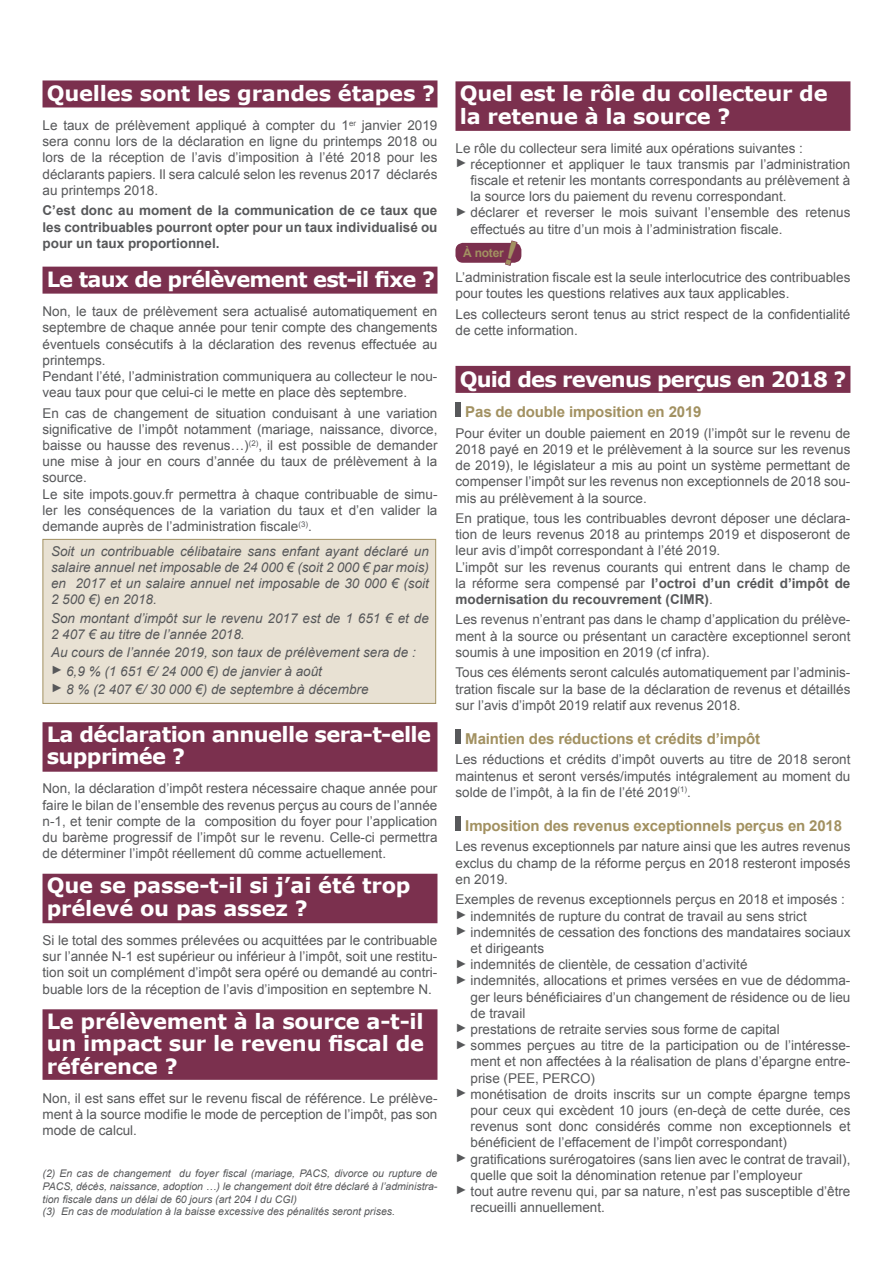
<style>
.page{position:relative;width:893px;height:1263px;background:#fff}
.page>*{position:absolute;margin:0;border:0;box-sizing:border-box;transform-origin:0 0}
.t1{font:700 21px/22.5px "Verdana";letter-spacing:-.01em;color:#fff}
.t2{font:700 21px "Verdana";letter-spacing:-.04em;color:#fff}
.t3{font:700 21px/22.5px "Verdana";letter-spacing:-.03em;color:#fff}
.t4{font:700 15px "Arial";letter-spacing:-.01em;color:#a29161}
.t5{font:13.5px/16.2px "Arial";color:#57585a;text-align:justify}
.t6{font:italic 13.5px/16.2px "Arial";color:#57585a}
.t7{font:700 13.5px/16.2px "Arial";color:#57585a;text-align:justify}
.t8{font:700 12px "Arial";letter-spacing:-.02em;color:#a29161}
.t9{font:italic 10.5px/12.6px "Arial";color:#57585a}
.s1{font-style:normal;font-size:12px}
.s2{font-size:12px}
.s3{font-weight:700}
</style>
<div class="page">
<div style="left:43px;top:539px;width:393px;height:165px;background:#e8e1d3;border:1px solid #a29161"></div>
<div style="left:43px;top:80px;width:394px;height:27px;background:#7b304e"></div>
<div style="left:43px;top:267px;width:394px;height:27px;background:#7b304e"></div>
<div style="left:43px;top:722px;width:394px;height:50px;background:#7b304e"></div>
<div style="left:43px;top:874px;width:394px;height:49px;background:#7b304e"></div>
<div style="left:43px;top:1009px;width:394px;height:71px;background:#7b304e"></div>
<div style="left:455px;top:81px;width:395px;height:50px;background:#7b304e"></div>
<div style="left:455px;top:366px;width:395px;height:27px;background:#7b304e"></div>
<div style="left:455px;top:402px;width:6px;height:15px;background:#57585a"></div>
<div style="left:455px;top:729px;width:6px;height:15px;background:#57585a"></div>
<div style="left:455px;top:816px;width:6px;height:15px;background:#57585a"></div>
<div style="left:455px;top:243px;width:66px;height:20px;background:#7b304e;border-radius:8px"></div>
<svg style="left:504px;top:240px;width:14px;height:26px"></svg>
<h1 class="t1" style="left:47px;top:82px;width:390px">Quelles sont les grandes étapes ?</h1>
<p class="t5" style="left:43px;top:117px;width:396px">Le taux de prélèvement appliqué à compter du 1<sup>er</sup> janvier 2019 sera connu lors de la déclaration en ligne du printemps 2018 ou lors de la réception de l’avis d’imposition à l’été 2018 pour les déclarants papiers. Il sera calculé selon les revenus 2017 déclarés au printemps 2018.</p>
<p class="t7" style="left:43px;top:202px;width:396px">C’est donc au moment de la communication de ce taux que les contribuables pourront opter pour un taux individualisé ou pour un taux proportionnel.</p>
<h1 class="t2" style="left:47px;top:266px;width:390px">Le taux de prélèvement est-il fixe ?</h1>
<p class="t5" style="left:43px;top:303px;width:396px;text-align:left">Non, le taux de prélèvement sera actualisé automatiquement en septembre de chaque année pour tenir compte des changements éventuels consécutifs à la déclaration des revenus effectuée au printemps.<br>Pendant l’été, l’administration communiquera au collecteur le nou&shy;veau taux pour que celui-ci le mette en place dès septembre.</p>
<p class="t5" style="left:43px;top:405px;width:396px;text-align:left">En cas de changement de situation conduisant à une variation significative de l’impôt notamment (mariage, naissance, divorce, baisse ou hausse des revenus…)<sup>(2)</sup>, il est possible de demander une mise à jour en cours d’année du taux de prélèvement à la source.<br>Le site impots.gouv.fr permettra à chaque contribuable de simu&shy;ler les conséquences de la variation du taux et d’en valider la demande auprès de l’administration fiscale<sup>(3)</sup>.</p>
<p class="t6" style="left:51px;top:543px;width:379px;text-align:justify">Soit un contribuable célibataire sans enfant ayant déclaré un salaire annuel net imposable de 24 000 € (soit 2 000 € par mois) en 2017 et un salaire annuel net imposable de 30 000 € (soit 2 500 €) en 2018.</p>
<p class="t6" style="left:51px;top:610px;width:379px">Son montant d’impôt sur le revenu 2017 est de 1 651 € et de<br>2 407 € au titre de l’année 2018.</p>
<p class="t6" style="left:51px;top:643px;width:366px;line-height:18.3px">Au cours de l’année 2019, son taux de prélèvement sera de : <span class="s1">►</span> 6,9 % (1 651 €/ 24 000 €) de janvier à août<br><span class="s1">►</span> 8 % (2 407 €/ 30 000 €) de septembre à décembre</p>
<h1 class="t3" style="left:47px;top:723px;width:386px">La déclaration annuelle sera-t-elle supprimée ?</h1>
<p class="t5" style="left:43px;top:781px;width:396px">Non, la déclaration d’impôt restera nécessaire chaque année pour faire le bilan de l’ensemble des revenus perçus au cours de l’année n-1, et tenir compte de la composition du foyer pour l’application du barème progressif de l’impôt sur le revenu. Celle-ci permettra de déterminer l’impôt réellement dû comme actuellement.</p>
<h1 class="t1" style="left:47px;top:875px;width:365px">Que se passe-t-il si j’ai été trop prélevé ou pas assez ?</h1>
<p class="t5" style="left:43px;top:932px;width:396px">Si le total des sommes prélevées ou acquittées par le contribuable sur l’année N-1 est supérieur ou inférieur à l’impôt, soit une restitu&shy;tion soit un complément d’impôt sera opéré ou demandé au contri&shy;buable lors de la réception de l’avis d’imposition en septembre N.</p>
<h1 class="t1" style="left:47px;top:1010px;width:379px;text-align:justify">Le prélèvement à la source a-t-il un impact sur le revenu fiscal de référence ?</h1>
<p class="t5" style="left:43px;top:1090px;width:396px">Non, il est sans effet sur le revenu fiscal de référence. Le prélève&shy;ment à la source modifie le mode de perception de l’impôt, pas son mode de calcul.</p>
<p class="t9" style="left:43px;top:1167px;width:396px">(2) En cas de changement du foyer fiscal (mariage, PACS, divorce ou rupture de PACS, décès, naissance, adoption …) le changement doit être déclaré à l’administra&shy;tion fiscale dans un délai de 60 jours (art 204 I du CGI)<br>(3) En cas de modulation à la baisse excessive des pénalités seront prises.</p>
<h1 class="t1" style="left:460px;top:82px;width:369px">Quel est le rôle du collecteur de la retenue à la source ?</h1>
<p class="t5" style="left:455px;top:140px;width:349px">Le rôle du collecteur sera limité aux opérations suivantes :</p>
<p class="t5" style="left:455px;top:156px;width:396px"><span class="s2">►</span> réceptionner et appliquer le taux transmis par l’administration</p>
<p class="t5" style="left:471px;top:172px;width:381px">fiscale et retenir les montants correspondants au prélèvement à</p>
<p class="t5" style="left:471px;top:188px;width:317px">la source lors du paiement du revenu correspondant.</p>
<p class="t5" style="left:455px;top:205px;width:396px"><span class="s2">►</span> déclarer et reverser le mois suivant l’ensemble des retenus</p>
<p class="t5" style="left:471px;top:221px;width:313px">effectués au titre d’un mois à l’administration fiscale.</p>
<p class="t5" style="left:455px;top:269px;width:396px">L’administration fiscale est la seule interlocutrice des contribuables pour toutes les questions relatives aux taux applicables.</p>
<p class="t5" style="left:455px;top:306px;width:396px">Les collecteurs seront tenus au strict respect de la confidentialité de cette information.</p>
<h1 class="t2" style="left:460px;top:365px;width:388px">Quid des revenus perçus en 2018 ?</h1>
<p class="t4" style="left:465px;top:404px;width:238px">Pas de double imposition en 2019</p>
<p class="t5" style="left:455px;top:425px;width:396px">Pour éviter un double paiement en 2019 (l’impôt sur le revenu de 2018 payé en 2019 et le prélèvement à la source sur les revenus de 2019), le législateur a mis au point un système permettant de compenser l’impôt sur les revenus non exceptionnels de 2018 sou&shy;mis au prélèvement à la source.</p>
<p class="t5" style="left:455px;top:510px;width:396px;text-align:left">En pratique, tous les contribuables devront déposer une déclara&shy;tion de leurs revenus 2018 au printemps 2019 et disposeront de leur avis d’impôt correspondant à l’été 2019.<br>L’impôt sur les revenus courants qui entrent dans le champ de la réforme sera compensé par <span class="s3">l’octroi d’un crédit d’impôt de modernisation du recouvrement (CIMR)</span>.</p>
<p class="t5" style="left:455px;top:612px;width:396px">Les revenus n’entrant pas dans le champ d’application du prélève&shy;ment à la source ou présentant un caractère exceptionnel seront soumis à une imposition en 2019 (cf infra).</p>
<p class="t5" style="left:455px;top:665px;width:396px">Tous ces éléments seront calculés automatiquement par l’adminis&shy;tration fiscale sur la base de la déclaration de revenus et détaillés sur l’avis d’impôt 2019 relatif aux revenus 2018.</p>
<p class="t4" style="left:465px;top:730px;width:296px">Maintien des réductions et crédits d’impôt</p>
<p class="t5" style="left:455px;top:752px;width:396px">Les réductions et crédits d’impôt ouverts au titre de 2018 seront maintenus et seront versés/imputés intégralement au moment du solde de l’impôt, à la fin de l’été 2019<sup>(1)</sup>.</p>
<p class="t4" style="left:465px;top:817px;width:378px">Imposition des revenus exceptionnels perçus en 2018</p>
<p class="t5" style="left:455px;top:839px;width:396px">Les revenus exceptionnels par nature ainsi que les autres revenus exclus du champ de la réforme perçus en 2018 resteront imposés en 2019.</p>
<p class="t5" style="left:455px;top:891px;width:391px">Exemples de revenus exceptionnels perçus en 2018 et imposés :</p>
<p class="t5" style="left:455px;top:908px;width:353px"><span class="s2">►</span> indemnités de rupture du contrat de travail au sens strict</p>
<p class="t5" style="left:455px;top:924px;width:396px"><span class="s2">►</span> indemnités de cessation des fonctions des mandataires sociaux</p>
<p class="t5" style="left:471px;top:940px;width:75px">et dirigeants</p>
<p class="t5" style="left:455px;top:956px;width:294px"><span class="s2">►</span> indemnités de clientèle, de cessation d’activité</p>
<p class="t5" style="left:455px;top:972px;width:396px"><span class="s2">►</span> indemnités, allocations et primes versées en vue de dédomma-</p>
<p class="t5" style="left:471px;top:989px;width:381px">ger leurs bénéficiaires d’un changement de résidence ou de lieu</p>
<p class="t5" style="left:471px;top:1005px;width:56px">de travail</p>
<p class="t5" style="left:455px;top:1021px;width:326px"><span class="s2">►</span> prestations de retraite servies sous forme de capital</p>
<p class="t5" style="left:455px;top:1037px;width:396px"><span class="s2">►</span> sommes perçues au titre de la participation ou de l’intéresse-</p>
<p class="t5" style="left:471px;top:1053px;width:381px">ment et non affectées à la réalisation de plans d’épargne entre-</p>
<p class="t5" style="left:471px;top:1070px;width:126px">prise (PEE, PERCO)</p>
<p class="t5" style="left:455px;top:1086px;width:396px"><span class="s2">►</span> monétisation de droits inscrits sur un compte épargne temps</p>
<p class="t5" style="left:471px;top:1102px;width:381px">pour ceux qui excèdent 10 jours (en-deçà de cette durée, ces</p>
<p class="t5" style="left:471px;top:1118px;width:381px">revenus sont donc considérés comme non exceptionnels et</p>
<p class="t5" style="left:471px;top:1134px;width:318px">bénéficient de l’effacement de l’impôt correspondant)</p>
<p class="t5" style="left:455px;top:1151px;width:396px"><span class="s2">►</span> gratifications surérogatoires (sans lien avec le contrat de travail),</p>
<p class="t5" style="left:471px;top:1167px;width:333px">quelle que soit la dénomination retenue par l’employeur</p>
<p class="t5" style="left:455px;top:1183px;width:396px"><span class="s2">►</span> tout autre revenu qui, par sa nature, n’est pas susceptible d’être</p>
<p class="t5" style="left:471px;top:1199px;width:136px">recueilli annuellement.</p>
<p class="t8" style="left:463px;top:246px;width:42px">À noter</p>
</div>
